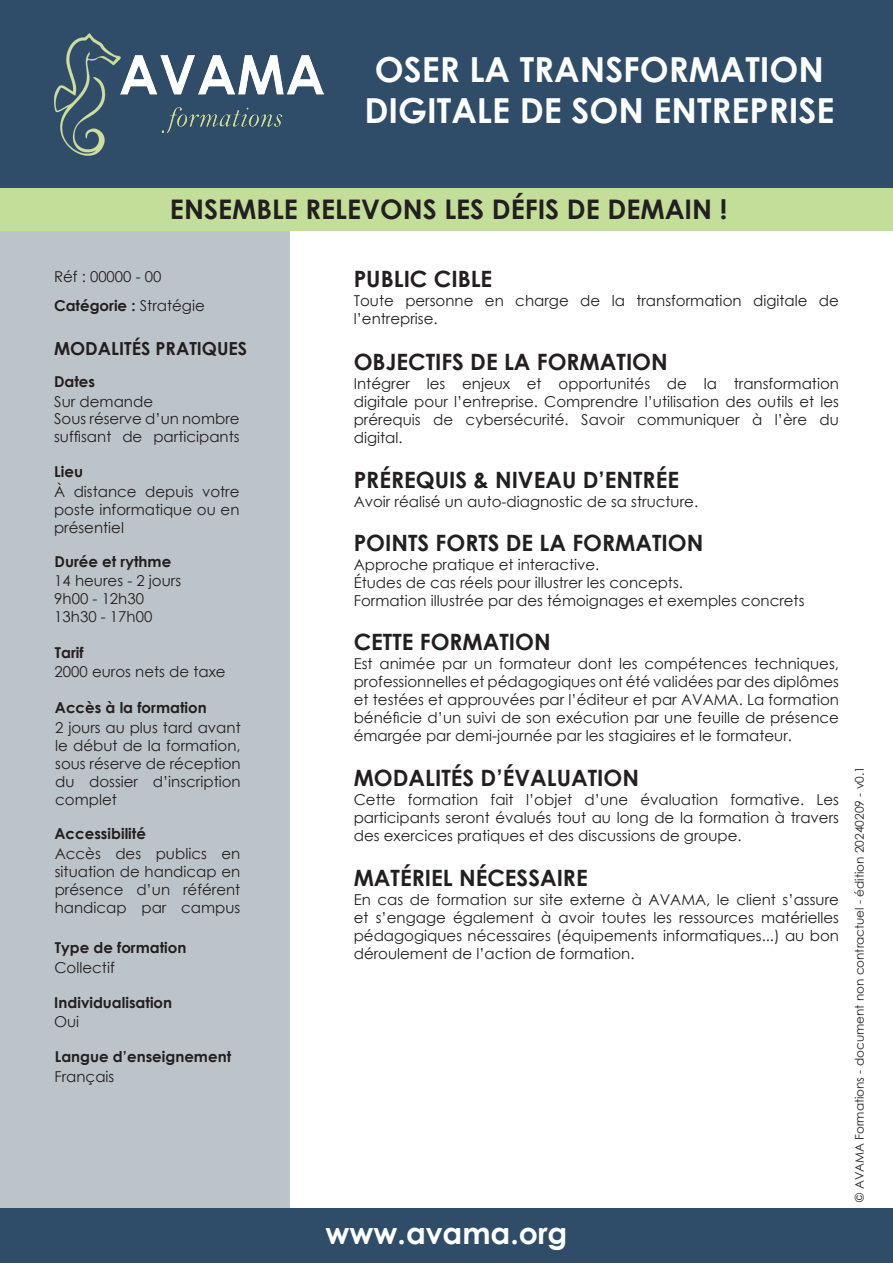
<style>
.page{position:relative;width:893px;height:1263px;background:#fff}
.page>*{position:absolute;margin:0;border:0;box-sizing:border-box;transform-origin:0 0}
.t1{font:700 34.5px/41.4px "Century Gothic";color:#fff;text-align:center}
.t2{font:700 30px "Century Gothic";color:#fff}
.t3{font:700 27px "Century Gothic";color:#231f20}
.t4{font:700 22.5px "Century Gothic";color:#231f20}
.t5{font:700 18px "Century Gothic";color:#231f20}
.t6{font:15px/18px "Century Gothic";color:#231f20;text-align:justify}
.t7{font:700 15px "Century Gothic";color:#231f20}
.t8{font:12px "Century Gothic";color:#231f20}
.s1{font-weight:400}
</style>
<div class="page">
<div style="left:0;top:226px;width:289px;height:1036px;background:#bcc4c9"></div>
<div style="left:1px;top:1px;width:892px;height:187px;background:#2f4d69"></div>
<div style="left:1px;top:188px;width:892px;height:42px;background:#c2de99"></div>
<div style="left:0;top:1209px;width:893px;height:54px;background:#2f4d69"></div>
<img style="left:54px;top:33px;width:66px;height:123px">
<img style="left:120px;top:56px;width:203px;height:77px">
<p class="t1" style="left:364px;top:47px;width:471px">OSER LA TRANSFORMATION<br>DIGITALE DE SON ENTREPRISE</p>
<p class="t3" style="left:170px;top:189px;width:559px">ENSEMBLE RELEVONS LES DÉFIS DE DEMAIN !</p>
<p class="t6" style="left:54px;top:267px;width:109px">Réf : 00000 - 00</p>
<p class="t7" style="left:54px;top:294px;width:152px">Catégorie : <span class="s1">Stratégie</span></p>
<p class="t5" style="left:54px;top:335px;width:195px">MODALITÉS PRATIQUES</p>
<p class="t7" style="left:54px;top:370px;width:43px">Dates</p>
<p class="t6" style="left:54px;top:392px;width:100px">Sur demande</p>
<p class="t6" style="left:54px;top:409px;width:187px">Sous réserve d’un nombre suffisant de participants</p>
<p class="t7" style="left:54px;top:460px;width:30px">Lieu</p>
<p class="t6" style="left:54px;top:482px;width:187px">À distance depuis votre poste informatique ou en présentiel</p>
<p class="t7" style="left:55px;top:550px;width:118px">Durée et rythme</p>
<p class="t6" style="left:54px;top:572px;width:128px;text-align:left">14 heures - 2 jours<br>9h00 - 12h30<br>13h30 - 17h00</p>
<p class="t7" style="left:55px;top:641px;width:30px">Tarif</p>
<p class="t6" style="left:55px;top:663px;width:172px">2000 euros nets de taxe</p>
<p class="t7" style="left:55px;top:696px;width:153px">Accès à la formation</p>
<p class="t6" style="left:55px;top:718px;width:187px">2 jours au plus tard avant le début de la formation, sous réserve de réception du dossier d’inscription complet</p>
<p class="t7" style="left:54px;top:822px;width:93px">Accessibilité</p>
<p class="t6" style="left:55px;top:844px;width:187px">Accès des publics en</p>
<p class="t6" style="left:55px;top:862px;width:187px">situation de handicap en présence d’un référent handicap par campus</p>
<p class="t7" style="left:55px;top:936px;width:133px">Type de formation</p>
<p class="t6" style="left:54px;top:958px;width:62px">Collectif</p>
<p class="t7" style="left:54px;top:991px;width:119px">Individualisation</p>
<p class="t6" style="left:54px;top:1013px;width:27px">Oui</p>
<p class="t7" style="left:55px;top:1045px;width:178px">Langue d’enseignement</p>
<p class="t6" style="left:54px;top:1067px;width:61px">Français</p>
<p class="t4" style="left:354px;top:262px;width:140px">PUBLIC CIBLE</p>
<p class="t6" style="left:354px;top:292px;width:487px">Toute personne en charge de la transformation digitale de l’entreprise.</p>
<p class="t4" style="left:354px;top:344px;width:316px">OBJECTIFS DE LA FORMATION</p>
<p class="t6" style="left:354px;top:374px;width:487px">Intégrer les enjeux et opportunités de la transformation digitale pour l’entreprise. Comprendre l’utilisation des outils et les prérequis de cybersécurité. Savoir communiquer à l’ère du digital.</p>
<p class="t4" style="left:354px;top:462px;width:327px">PRÉREQUIS &amp; NIVEAU D’ENTRÉE</p>
<p class="t6" style="left:354px;top:492px;width:346px">Avoir réalisé un auto-diagnostic de sa structure.</p>
<p class="t4" style="left:354px;top:526px;width:351px">POINTS FORTS DE LA FORMATION</p>
<p class="t6" style="left:354px;top:556px;width:247px">Approche pratique et interactive.</p>
<p class="t6" style="left:354px;top:574px;width:331px">Études de cas réels pour illustrer les concepts.</p>
<p class="t6" style="left:354px;top:592px;width:452px">Formation illustrée par des témoignages et exemples concrets</p>
<p class="t4" style="left:354px;top:624px;width:199px">CETTE FORMATION</p>
<p class="t6" style="left:354px;top:654px;width:487px">Est animée par un formateur dont les compétences techniques, professionnelles et pédagogiques ont été validées par des diplômes et testées et approuvées par l’éditeur et par AVAMA. La formation bénéficie d’un suivi de son exécution par une feuille de présence émargée par demi-journée par les stagiaires et le formateur.</p>
<p class="t4" style="left:354px;top:761px;width:287px">MODALITÉS D’ÉVALUATION</p>
<p class="t6" style="left:354px;top:791px;width:487px">Cette formation fait l’objet d’une évaluation formative. Les participants seront évalués tout au long de la formation à travers des exercices pratiques et des discussions de groupe.</p>
<p class="t4" style="left:354px;top:861px;width:236px">MATÉRIEL NÉCESSAIRE</p>
<p class="t6" style="left:354px;top:891px;width:487px">En cas de formation sur site externe à AVAMA, le client s’assure et s’engage également à avoir toutes les ressources matérielles pédagogiques nécessaires (équipements informatiques...) au bon déroulement de l’action de formation.</p>
<p class="t2" style="left:326px;top:1210px;width:243px">www.avama.org</p>
<p class="t8" style="left:851px;top:1201px;width:437px;rotate:-90deg">© AVAMA Formations - document non contractuel - édition 20240209 - v0.1</p>
</div>
